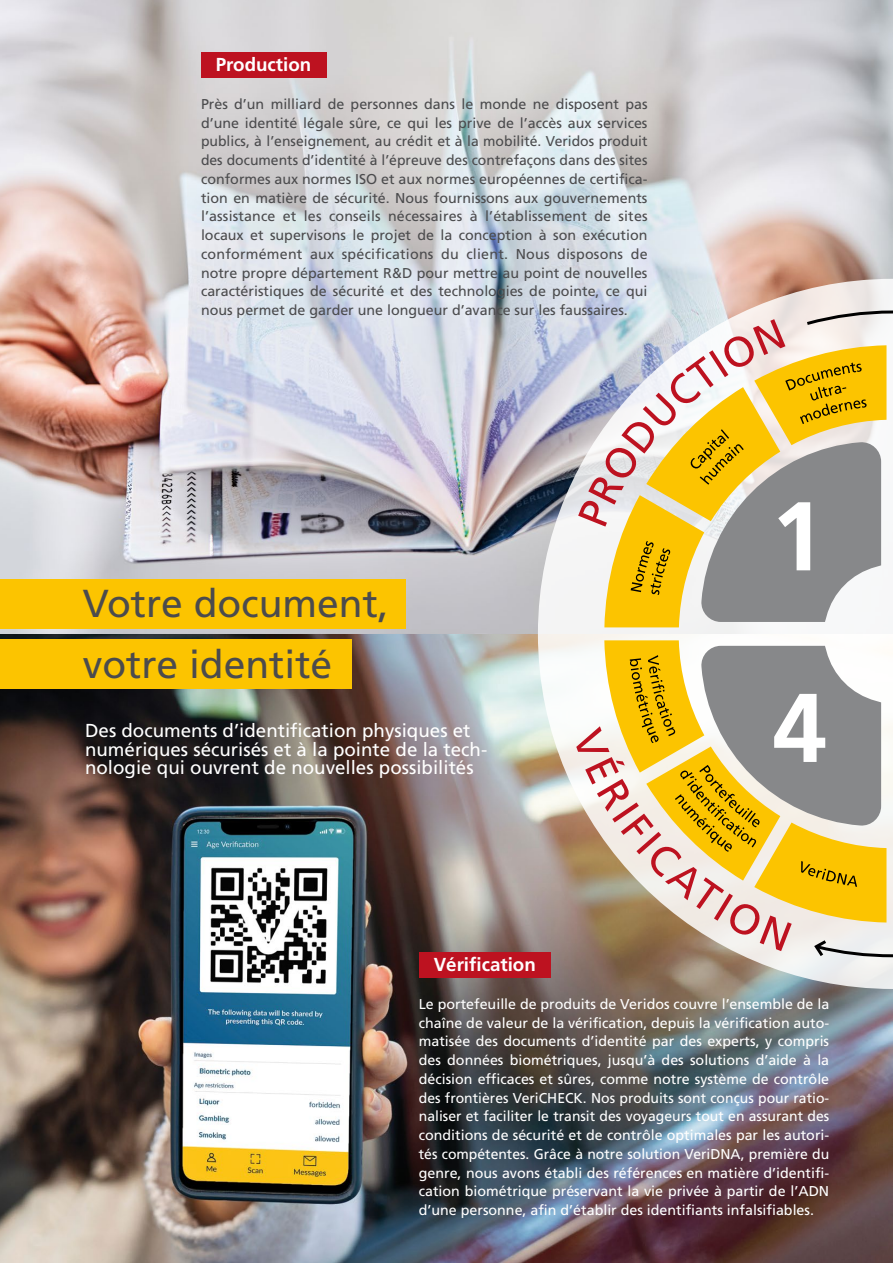
<style>
.page{position:relative;width:893px;height:1263px;background:#fff}
.page>*{position:absolute;margin:0;border:0;box-sizing:border-box;transform-origin:0 0}
.t1{font:700 97.5px "Frutiger";color:#fff}
.t2{font:39px/60.3px "Frutiger";color:#4b4b4d}
.t3{font:18.75px/18.8px "Frutiger";color:#fff}
.t4{font:700 18.75px "Frutiger";color:#fff}
.t5{font:14.25px/18.8px "Frutiger";color:#4b4b4d;text-align:justify}
.t6{font:14.25px/18.8px "Frutiger";color:#fff;text-align:justify}
</style>
<div class="page">
<img style="left:0;top:0;width:893px;height:1263px">
<img style="left:538px;top:279px;width:355px;height:710px">
<div style="left:201px;top:53px;width:125px;height:25px;background:#bd1220"></div>
<div style="left:419px;top:953px;width:132px;height:25px;background:#bd1220"></div>
<div style="left:0;top:579px;width:405px;height:49px;background:#fcc400"></div>
<div style="left:0;top:639px;width:352px;height:50px;background:#fcc400"></div>
<svg style="left:604px;top:635px;width:285px;height:287px"></svg>
<svg style="left:576px;top:726px;width:216px;height:225px;background:#d4b57e"></svg>
<svg style="left:578px;top:309px;width:315px;height:320px"></svg>
<svg style="left:812px;top:937px;width:81px;height:22px"></svg>
<h3 class="t4" style="left:216px;top:54px;width:97px">Production</h3>
<p class="t5" style="left:201px;top:95px;width:448px">Près d’un milliard de personnes dans le monde ne disposent pas d’une identité légale sûre, ce qui les prive de l’accès aux services publics, à l’enseignement, au crédit et à la mobilité. Veridos produit des documents d’identité à l’épreuve des contrefaçons dans des sites conformes aux normes ISO et aux normes européennes de certifica&shy;tion en matière de sécurité. Nous fournissons aux gouvernements l’assistance et les conseils nécessaires à l’établissement de sites locaux et supervisons le projet de la conception à son exécution conformément aux spécifications du client. Nous disposons de notre propre département R&amp;D pour mettre au point de nouvelles caractéristiques de sécurité et des technologies de pointe, ce qui nous permet de garder une longueur d’avance sur les faussaires.</p>
<h2 class="t2" style="left:83px;top:574px;width:307px">Votre document, votre identité</h2>
<h3 class="t3" style="left:85px;top:721px;width:404px">Des documents d’identification physiques et numériques sécurisés et à la pointe de la tech&shy;nologie qui ouvrent de nouvelles possibilités</h3>
<h1 class="t1" style="left:770px;top:479px;width:56px">1</h1>
<h1 class="t1" style="left:773px;top:671px;width:56px">4</h1>
<h3 class="t4" style="left:434px;top:954px;width:104px">Vérification</h3>
<p class="t6" style="left:419px;top:995px;width:412px">Le portefeuille de produits de Veridos couvre l’ensemble de la chaîne de valeur de la vérification, depuis la vérification auto&shy;matisée des documents d’identité par des experts, y compris des données biométriques, jusqu’à des solutions d’aide à la décision efficaces et sûres, comme notre système de contrôle des frontières VeriCHECK. Nos produits sont conçus pour ratio&shy;naliser et faciliter le transit des voyageurs tout en assurant des conditions de sécurité et de contrôle optimales par les autori&shy;tés compétentes. Grâce à notre solution VeriDNA, première du genre, nous avons établi des références en matière d’identifi&shy;cation biométrique préservant la vie privée à partir de l’ADN d’une personne, afin d’établir des identifiants infalsifiables.</p>
</div>
